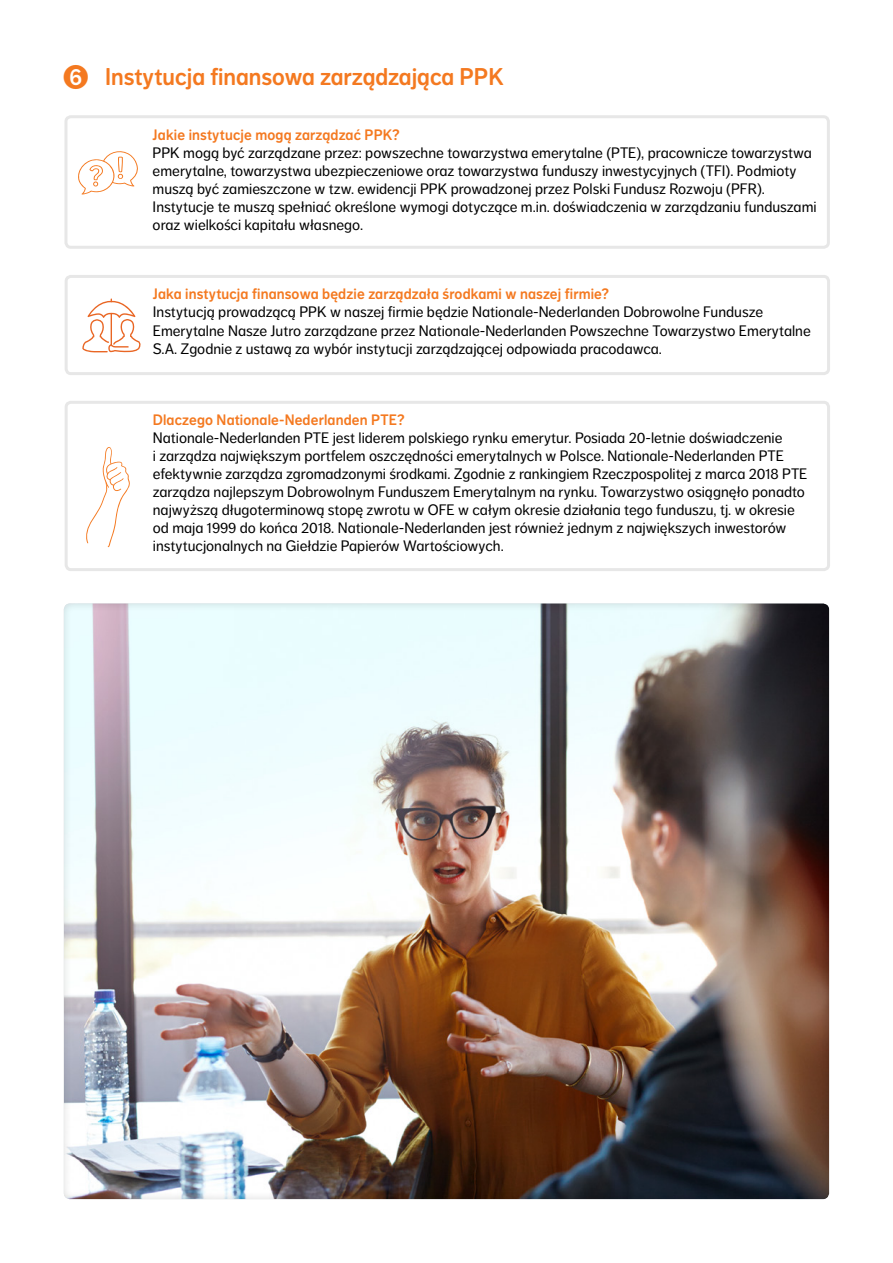
<style>
.page{position:relative;width:893px;height:1263px;background:#fff}
.page>*{position:absolute;margin:0;border:0;box-sizing:border-box;transform-origin:0 0}
.NN_A4_Main_heading_4{font:24px "NN Dagny Display";color:#f47920}
.NN_A4_Bodytext_10pt{font:15px/18px "NN Dagny Text";color:#000}
.NN_A4_Bodytext_headi{font:15px "NN Dagny Display";letter-spacing:.01em;color:#f47920}
.s1{font-family:"NN Picto Diap";font-size:25.5px}
</style>
<div class="page">
<div style="left:65px;top:275px;width:765px;height:100px;border:3px solid #e7e7e7;border-radius:5px"></div>
<div style="left:65px;top:401px;width:765px;height:170px;border:3px solid #e7e7e7;border-radius:5px"></div>
<div style="left:64px;top:115px;width:766px;height:134px;border:3px solid #e7e7e7;border-radius:5px"></div>
<div style="left:62px;top:601px;width:768px;height:599px;background:#000;opacity:.17"></div>
<svg style="left:78px;top:151px;width:60px;height:44px"></svg>
<svg style="left:82px;top:298px;width:59px;height:54px"></svg>
<hr style="left:111px;top:313px;width:1px;height:33px;background:#e96624">
<svg style="left:86px;top:447px;width:44px;height:100px"></svg>
<p class="NN_A4_Main_heading_4" style="left:64px;top:63px;width:442px"><span class="s1">6</span> Instytucja finansowa zarządzająca PPK</p>
<p class="NN_A4_Bodytext_headi" style="left:153px;top:126px;width:248px">Jakie instytucje mogą zarządzać PPK?</p>
<p class="NN_A4_Bodytext_10pt" style="left:153px;top:144px;width:665px">PPK mogą być zarządzane przez: powszechne towarzystwa emerytalne (PTE), pracownicze towarzystwa emerytalne, towarzystwa ubezpieczeniowe oraz towarzystwa funduszy inwestycyjnych (TFI). Podmioty muszą być zamieszczone w tzw. ewidencji PPK prowadzonej przez Polski Fundusz Rozwoju (PFR).<br>Instytucje te muszą spełniać określone wymogi dotyczące m.in. doświadczenia w zarządzaniu funduszami oraz wielkości kapitału własnego.</p>
<p class="NN_A4_Bodytext_headi" style="left:153px;top:285px;width:457px">Jaka instytucja finansowa będzie zarządzała środkami w naszej firmie?</p>
<p class="NN_A4_Bodytext_10pt" style="left:153px;top:303px;width:659px">Instytucją prowadzącą PPK w naszej firmie będzie Nationale-Nederlanden Dobrowolne Fundusze<br>Emerytalne Nasze Jutro zarządzane przez Nationale-Nederlanden Powszechne Towarzystwo Emerytalne<br>S.A. Zgodnie z ustawą za wybór instytucji zarządzającej odpowiada pracodawca.</p>
<p class="NN_A4_Bodytext_headi" style="left:153px;top:411px;width:253px">Dlaczego Nationale-Nederlanden PTE?</p>
<p class="NN_A4_Bodytext_10pt" style="left:153px;top:429px;width:631px">Nationale-Nederlanden PTE jest liderem polskiego rynku emerytur. Posiada 20-letnie doświadczenie</p>
<p class="NN_A4_Bodytext_10pt" style="left:153px;top:447px;width:656px">i zarządza największym portfelem oszczędności emerytalnych w Polsce. Nationale-Nederlanden PTE efektywnie zarządza zgromadzonymi środkami. Zgodnie z rankingiem Rzeczpospolitej z marca 2018 PTE zarządza najlepszym Dobrowolnym Funduszem Emerytalnym na rynku. Towarzystwo osiągnęło ponadto najwyższą długoterminową stopę zwrotu w OFE w całym okresie działania tego funduszu, tj. w okresie</p>
<p class="NN_A4_Bodytext_10pt" style="left:153px;top:519px;width:635px">od maja 1999 do końca 2018. Nationale-Nederlanden jest również jednym z największych inwestorów instytucjonalnych na Giełdzie Papierów Wartościowych.</p>
</div>
